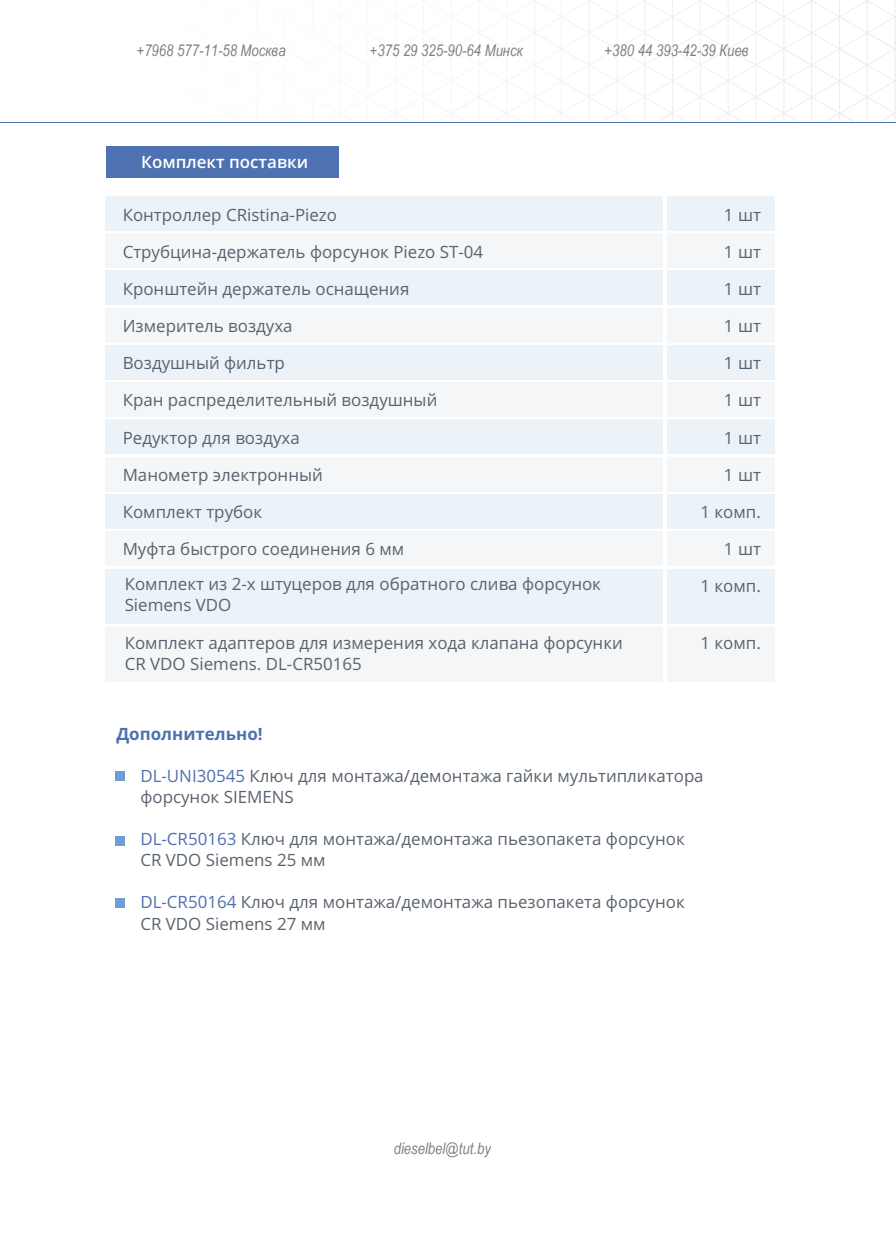
<style>
.page{position:relative;width:896px;height:1248px;background:#fff}
.page>*{position:absolute;margin:0;border:0;box-sizing:border-box;transform-origin:0 0}
.t1{font:17px/37px "Open Sans";color:#59636e}
.t2{font:600 17px "Open Sans";color:#fff}
.t3{font:700 17px "Open Sans";color:#4e71b1}
.t4{font:italic 16px "Arial Narrow";color:#808080}
.s1{color:#4e71b1}
</style>
<div class="page">
<div style="left:106px;top:196px;width:669px;height:34px;background:#ebf3f8"></div>
<div style="left:106px;top:233px;width:669px;height:34px;background:#f4f6f8"></div>
<div style="left:106px;top:271px;width:669px;height:34px;background:#ebf3f8"></div>
<div style="left:106px;top:308px;width:669px;height:34px;background:#f4f6f8"></div>
<div style="left:106px;top:345px;width:669px;height:34px;background:#ebf3f8"></div>
<div style="left:106px;top:382px;width:669px;height:34px;background:#f4f6f8"></div>
<div style="left:106px;top:419px;width:669px;height:35px;background:#ebf3f8"></div>
<div style="left:106px;top:494px;width:669px;height:34px;background:#ebf3f8"></div>
<div style="left:106px;top:568px;width:669px;height:55px;background:#ebf3f8"></div>
<div style="left:106px;top:531px;width:669px;height:34px;background:#f4f6f8"></div>
<div style="left:106px;top:626px;width:669px;height:55px;background:#f4f6f8"></div>
<div style="left:106px;top:457px;width:669px;height:34px;background:#f4f6f8"></div>
<svg style="left:429px;top:0;width:467px;height:121px"></svg>
<hr style="left:0;top:122px;width:896px;height:1px;background:#4e71b1">
<div style="left:106px;top:146px;width:232px;height:32px;background:#4e71b1"></div>
<hr style="left:663px;top:195px;width:3px;height:493px;background:#fff">
<div style="left:115px;top:770px;width:10px;height:10px;background:#6d9fd4"></div>
<div style="left:115px;top:835px;width:10px;height:10px;background:#6d9fd4"></div>
<div style="left:115px;top:897px;width:10px;height:10px;background:#6d9fd4"></div>
<p class="t4" style="left:137px;top:39px;width:151px">+7968 577-11-58 Москва</p>
<p class="t4" style="left:370px;top:39px;width:155px">+375 29 325-90-64 Минск</p>
<p class="t4" style="left:604px;top:39px;width:146px">+380 44 393-42-39 Киев</p>
<p class="t2" style="left:141px;top:150px;width:169px">Комплект поставки</p>
<p class="t1" style="left:123px;top:196px;width:362px">Контроллер CRistina-Piezo<br>Струбцина-держатель форсунок Piezo ST-04<br>Кронштейн держатель оснащения<br>Измеритель воздуха<br>Воздушный фильтр<br>Кран распределительный воздушный<br>Редуктор для воздуха<br>Манометр электронный<br>Комплект трубок<br>Муфта быстрого соединения 6 мм</p>
<p class="t1" style="left:700px;top:196px;width:62px;text-align:right">1 шт<br>1 шт<br>1 шт<br>1 шт<br>1 шт<br>1 шт<br>1 шт<br>1 шт<br>1 комп.<br>1 шт<br>1 комп.</p>
<p class="t1" style="left:125px;top:572px;width:478px;line-height:21px">Комплект из 2-х штуцеров для обратного слива форсунок<br>Siemens VDO</p>
<p class="t1" style="left:125px;top:631px;width:499px;line-height:21px">Комплект адаптеров для измерения хода клапана форсунки<br>CR VDO Siemens. DL-CR50165</p>
<p class="t1" style="left:700px;top:623px;width:62px">1 комп.</p>
<p class="t3" style="left:116px;top:721px;width:148px">Дополнительно!</p>
<p class="t1" style="left:140px;top:764px;width:565px;line-height:21px"><span class="s1">DL-UNI30545</span> Ключ для монтажа/демонтажа гайки мультипликатора форсунок SIEMENS</p>
<p class="t1" style="left:140px;top:828px;width:546px;line-height:21px"><span class="s1">DL-CR50163</span> Ключ для монтажа/демонтажа пьезопакета форсунок<br>CR VDO Siemens 25 мм</p>
<p class="t1" style="left:140px;top:891px;width:546px;line-height:21px"><span class="s1">DL-CR50164</span> Ключ для монтажа/демонтажа пьезопакета форсунок<br>CR VDO Siemens 27 мм</p>
<p class="t4" style="left:394px;top:1136px;width:99px">dieselbel@tut.by</p>
</div>
